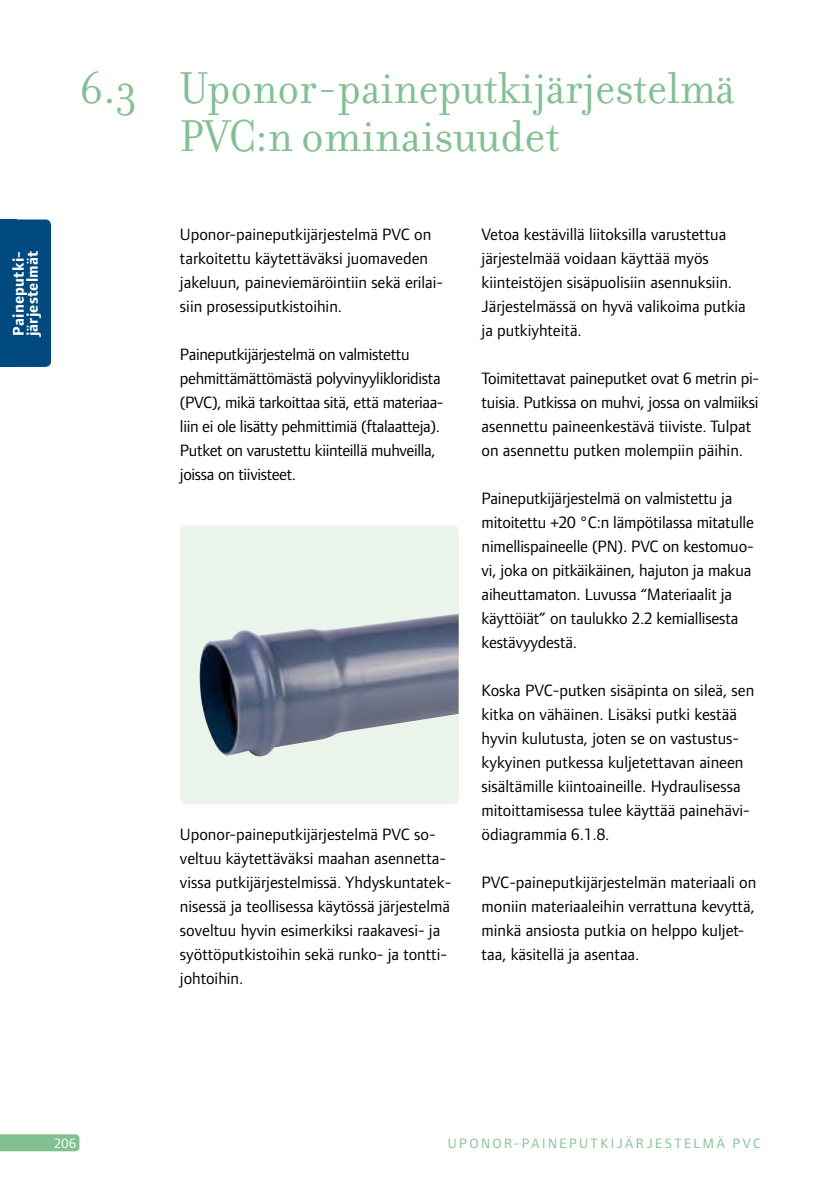
<style>
.page{position:relative;width:840px;height:1191px;background:#fff}
.page>*{position:absolute;margin:0;border:0;box-sizing:border-box;transform-origin:0 0}
.t1{font:48px/48px "Filosofia";color:#81c191;scale:.96 1}
.t2{font:17px/24px "Foundry Form Sans";color:#000}
.t3{font:17px/24px "Foundry Form Sans";letter-spacing:-.02em;color:#000}
.t4{font:700 16px/14px "Foundry Form Sans";letter-spacing:.015em;color:#fff}
.t5{font:14px "Foundry Form Sans";letter-spacing:.17em;color:#81c191}
.t6{font:14px "Foundry Form Sans";color:#fff}
</style>
<div class="page">
<svg style="left:0;top:1134px;width:79px;height:17px"></svg>
<div style="left:0;top:219px;width:51px;height:148px;background:#004a7f;border-radius:6px"></div>
<div style="left:0;top:219px;width:17px;height:148px;background:#004a7f"></div>
<div style="left:180px;top:525px;width:278px;height:279px;background:#eaf4ea;border-radius:6px"></div>
<img style="left:199px;top:614px;width:259px;height:143px">
<p class="t4" style="left:12px;top:336px;width:87px;rotate:-90deg">Paineputki&shy;järjestelmät</p>
<h1 class="t1" style="left:179px;top:65px;width:579px;text-indent:-100px">6.3 Uponor-paineputkijärjestelmä<br>PVC:n ominaisuudet</h1>
<p class="t2" style="left:180px;top:222px;width:264px">Uponor-paineputkijärjestelmä PVC on tarkoitettu käytettäväksi juomaveden jakeluun, paineviemäröintiin sekä erilai&shy;siin prosessiputkistoihin.</p>
<p class="t3" style="left:180px;top:342px;width:265px">Paineputkijärjestelmä on valmistettu pehmittämättömästä polyvinyylikloridista (PVC), mikä tarkoittaa sitä, että materiaa&shy;liin ei ole lisätty pehmittimiä (ftalaatteja).<br>Putket on varustettu kiinteillä muhveilla, joissa on tiivisteet.</p>
<p class="t2" style="left:180px;top:822px;width:272px">Uponor-paineputkijärjestelmä PVC so&shy;veltuu käytettäväksi maahan asennetta&shy;vissa putkijärjestelmissä. Yhdyskuntatek&shy;nisessä ja teollisessa käytössä järjestelmä soveltuu hyvin esimerkiksi raakavesi- ja syöttöputkistoihin sekä runko- ja tontti&shy;johtoihin.</p>
<p class="t2" style="left:481px;top:222px;width:265px">Vetoa kestävillä liitoksilla varustettua järjestelmää voidaan käyttää myös kiinteistöjen sisäpuolisiin asennuksiin.<br>Järjestelmässä on hyvä valikoima putkia ja putkiyhteitä.</p>
<p class="t2" style="left:481px;top:366px;width:279px">Toimitettavat paineputket ovat 6 metrin pi&shy;tuisia. Putkissa on muhvi, jossa on valmiiksi asennettu paineenkestävä tiiviste. Tulpat on asennettu putken molempiin päihin.</p>
<p class="t2" style="left:481px;top:486px;width:274px">Paineputkijärjestelmä on valmistettu ja mitoitettu +20 °C:n lämpötilassa mitatulle nimellispaineelle (PN). PVC on kestomuo&shy;vi, joka on pitkäikäinen, hajuton ja makua aiheuttamaton. Luvussa “Materiaalit ja käyttöiät” on taulukko 2.2 kemiallisesta kestävyydestä.</p>
<p class="t2" style="left:481px;top:678px;width:274px">Koska PVC-putken sisäpinta on sileä, sen kitka on vähäinen. Lisäksi putki kestää hyvin kulutusta, joten se on vastustus&shy;kykyinen putkessa kuljetettavan aineen sisältämille kiintoaineille. Hydraulisessa mitoittamisessa tulee käyttää painehävi&shy;ödiagrammia 6.1.8.</p>
<p class="t2" style="left:481px;top:870px;width:276px">PVC-paineputkijärjestelmän materiaali on moniin materiaaleihin verrattuna kevyttä, minkä ansiosta putkia on helppo kuljet&shy;taa, käsitellä ja asentaa.</p>
<p class="t6" style="left:54px;top:1135px;width:24px">206</p>
<p class="t5" style="left:447px;top:1135px;width:314px">Uponor-painepu tkijärjestelmä P VC</p>
</div>
